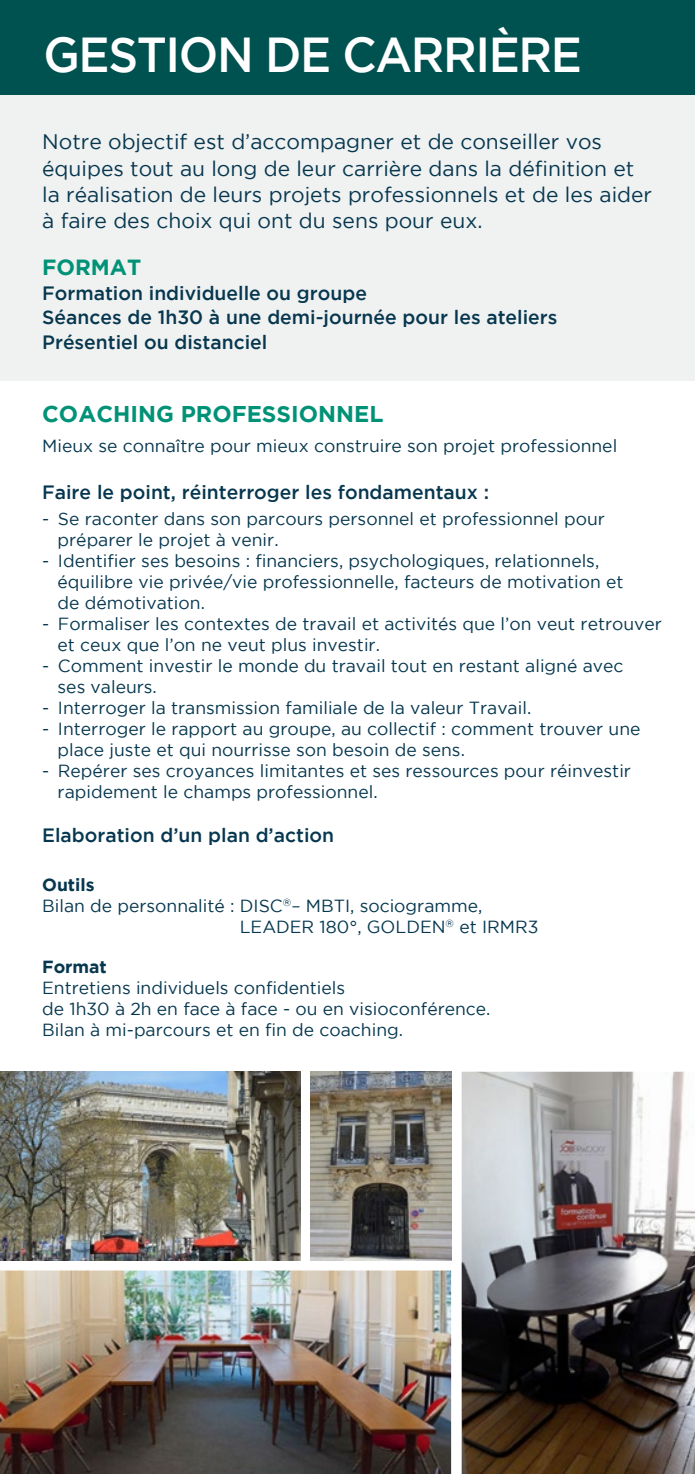
<style>
.page{position:relative;width:695px;height:1474px;background:#fff}
.page>*{position:absolute;margin:0;border:0;box-sizing:border-box;transform-origin:0 0}
.t1{font:500 49px "Gotham";letter-spacing:-.03em;color:#fff;scale:.95 1}
.t2{font:700 22.75px "Gotham";color:#009277}
.t3{font:700 21.88px "Gotham";color:#009277}
.t4{font:21px/26.2px "Gotham";color:#06374f}
.t5{font:500 19.25px/24.5px "Gotham";color:#06374f}
.t6{font:17.5px/21px "Gotham";color:#06374f}
.t7{font:700 17.5px "Gotham";color:#06374f}
</style>
<div class="page">
<div style="left:0;top:0;width:694px;height:380px;background:#f0f1f1"></div>
<div style="left:0;top:0;width:694px;height:94px;background:#005250"></div>
<img style="left:0;top:1270px;width:451px;height:203px">
<img style="left:461px;top:1071px;width:233px;height:402px">
<img style="left:310px;top:1071px;width:141px;height:189px">
<img style="left:0;top:1071px;width:300px;height:189px">
<h1 class="t1" style="left:43px;top:27px;width:568px">GESTION DE CARRIÈRE</h1>
<p class="t4" style="left:42px;top:128px;width:611px">Notre objectif est d’accompagner et de conseiller vos équipes tout au long de leur carrière dans la définition et la réalisation de leurs projets professionnels et de les aider à faire des choix qui ont du sens pour eux.</p>
<p class="t3" style="left:42px;top:255px;width:101px">FORMAT</p>
<p class="t5" style="left:42px;top:280px;width:516px">Formation individuelle ou groupe<br>Séances de 1h30 à une demi-journée pour les ateliers<br>Présentiel ou distanciel</p>
<h2 class="t2" style="left:42px;top:401px;width:342px">COACHING PROFESSIONNEL</h2>
<p class="t6" style="left:42px;top:435px;width:576px">Mieux se connaître pour mieux construire son projet professionnel</p>
<p class="t5" style="left:42px;top:479px;width:448px">Faire le point, réinterroger les fondamentaux :</p>
<p class="t6" style="left:58px;top:508px;width:548px;text-indent:-15px">- Se raconter dans son parcours personnel et professionnel pour préparer le projet à venir.</p>
<p class="t6" style="left:58px;top:550px;width:567px;text-indent:-15px">- Identifier ses besoins : financiers, psychologiques, relationnels, équilibre vie privée/vie professionnelle, facteurs de motivation et de démotivation.</p>
<p class="t6" style="left:58px;top:613px;width:606px;text-indent:-15px">- Formaliser les contextes de travail et activités que l’on veut retrouver et ceux que l’on ne veut plus investir.</p>
<p class="t6" style="left:58px;top:655px;width:567px;text-indent:-15px">- Comment investir le monde du travail tout en restant aligné avec ses valeurs.</p>
<p class="t6" style="left:42px;top:697px;width:490px">- Interroger la transmission familiale de la valeur Travail.</p>
<p class="t6" style="left:58px;top:718px;width:584px;text-indent:-15px">- Interroger le rapport au groupe, au collectif : comment trouver une place juste et qui nourrisse son besoin de sens.</p>
<p class="t6" style="left:58px;top:760px;width:575px;text-indent:-15px">- Repérer ses croyances limitantes et ses ressources pour réinvestir rapidement le champs professionnel.</p>
<p class="t5" style="left:42px;top:822px;width:293px">Elaboration d’un plan d’action</p>
<p class="t7" style="left:42px;top:874px;width:54px">Outils</p>
<p class="t6" style="left:42px;top:894px;width:441px">Bilan de personnalité : DISC<sup>®</sup>– MBTI, sociogramme,</p>
<p class="t6" style="left:240px;top:915px;width:300px">LEADER 180°, GOLDEN<sup>®</sup> et IRMR3</p>
<p class="t7" style="left:42px;top:956px;width:66px">Format</p>
<p class="t6" style="left:42px;top:977px;width:450px">Entretiens individuels confidentiels<br>de 1h30 à 2h en face à face - ou en visioconférence.<br>Bilan à mi-parcours et en fin de coaching.</p>
</div>
